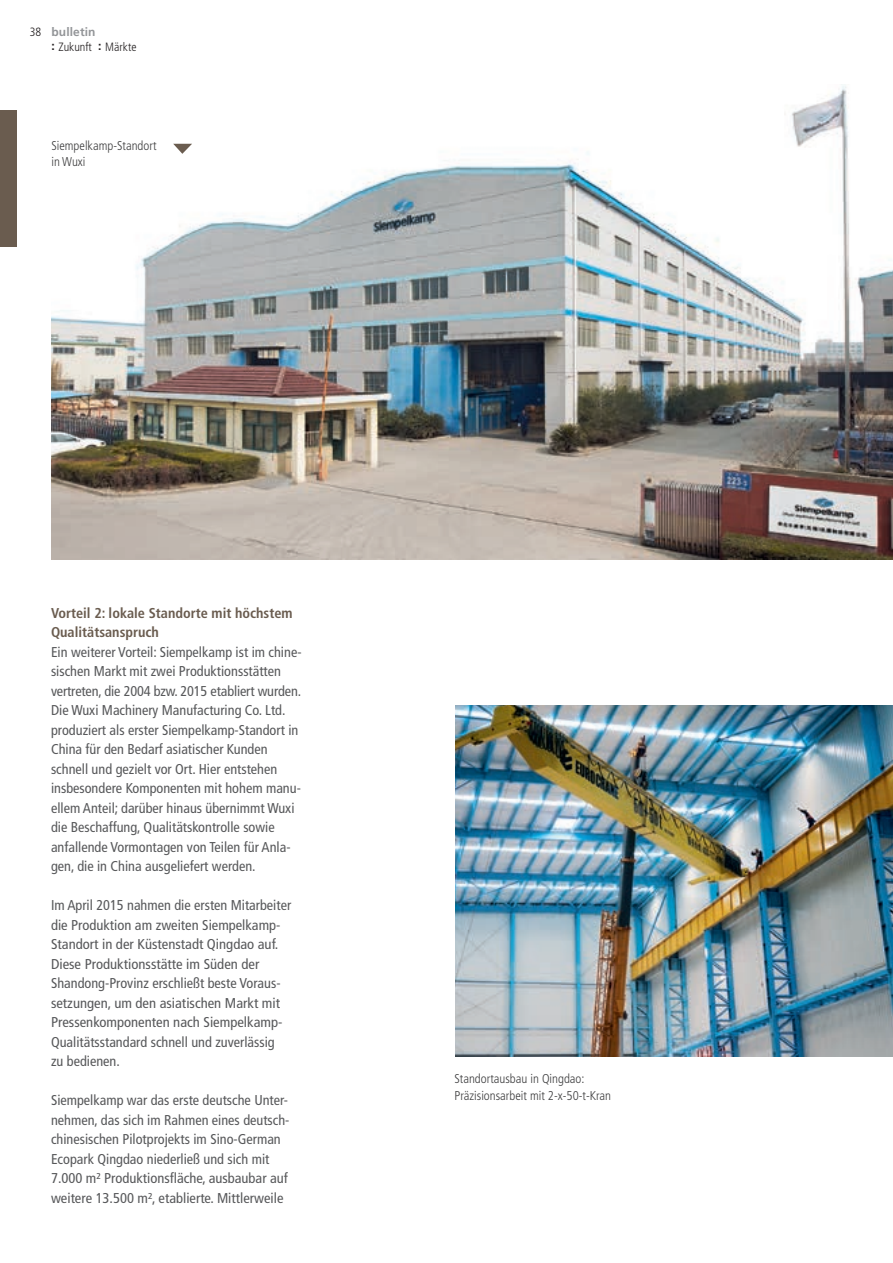
<style>
.page{position:relative;width:893px;height:1263px;background:#fff}
.page>*{position:absolute;margin:0;border:0;box-sizing:border-box;transform-origin:0 0}
.t1{font:condensed 14.25px/19.5px "Frutiger";color:#57585a}
.t2{font:700 condensed 14.25px/19.5px "Frutiger";color:#6a5c4f}
.t3{font:300 condensed 12.75px/16.5px "Frutiger";color:#3e3e3f}
.t4{font:300 condensed 12px/15px "Frutiger";color:#231f20}
.s1{font-weight:700;font-stretch:normal;color:#939598}
.s2{font-weight:700;font-stretch:normal}
</style>
<div class="page">
<div style="left:0;top:111px;width:17px;height:136px;background:#6a5c4f"></div>
<img style="left:51px;top:85px;width:842px;height:474px">
<img style="left:455px;top:705px;width:438px;height:351px">
<svg style="left:173px;top:144px;width:19px;height:10px"></svg>
<p class="t4" style="left:51px;top:25px;width:87px;text-indent:-22px">38 <span class="s1">bulletin<br></span><span class="s2">:</span> Zukunft <span class="s2">:</span> Märkte</p>
<p class="t3" style="left:51px;top:137px;width:107px">Siempelkamp-Standort in Wuxi</p>
<p class="t2" style="left:51px;top:603px;width:243px">Vorteil 2: lokale Standorte mit höchstem<br>Qualitätsanspruch</p>
<p class="t1" style="left:51px;top:642px;width:252px">Ein weiterer Vorteil: Siempelkamp ist im chine&shy;sischen Markt mit zwei Produktionsstätten vertreten, die 2004 bzw. 2015 etabliert wurden.<br>Die Wuxi Machinery Manufacturing Co. Ltd. produziert als erster Siempelkamp-Standort in China für den Bedarf asiatischer Kunden schnell und gezielt vor Ort. Hier entstehen insbesondere Komponenten mit hohem manu&shy;ellem Anteil; darüber hinaus übernimmt Wuxi die Beschaffung, Qualitätskontrolle sowie anfallende Vormontagen von Teilen für Anla&shy;gen, die in China ausgeliefert werden.</p>
<p class="t1" style="left:51px;top:895px;width:242px">Im April 2015 nahmen die ersten Mitarbeiter die Produktion am zweiten Siempelkamp-Standort in der Küstenstadt Qingdao auf.<br>Diese Produktionsstätte im Süden der Shandong-Provinz erschließt beste Voraus&shy;setzungen, um den asiatischen Markt mit Pressenkomponenten nach Siempelkamp-Qualitätsstandard schnell und zuverlässig<br>zu bedienen.</p>
<p class="t1" style="left:51px;top:1090px;width:240px">Siempelkamp war das erste deutsche Unter&shy;nehmen, das sich im Rahmen eines deutsch&shy;chinesischen Pilotprojekts im Sino-German Ecopark Qingdao niederließ und sich mit 7.000 m² Produktionsfläche, ausbaubar auf weitere 13.500 m², etablierte. Mittlerweile</p>
<p class="t3" style="left:454px;top:1071px;width:158px">Standortausbau in Qingdao:<br>Präzisionsarbeit mit 2-x-50-t-Kran</p>
</div>
